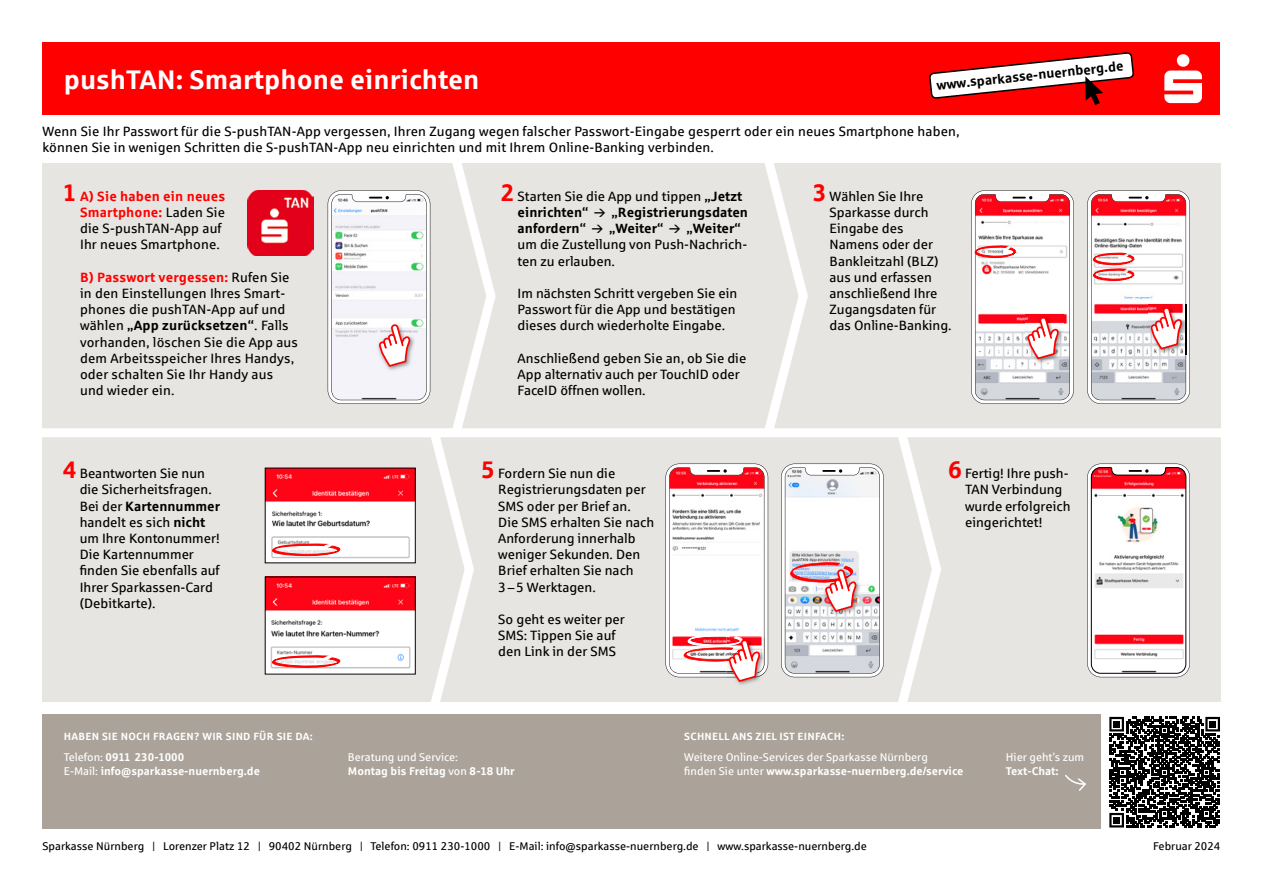
<style>
.page{position:relative;width:1263px;height:893px;background:#fff}
.page>*{position:absolute;margin:0;border:0;box-sizing:border-box;transform-origin:0 0}
.t1{font:700 27px "Sparkasse Rg";color:#fff}
.t2{font:13.5px/16.2px "Sparkasse Rg";color:#000}
.t3{font:700 13.5px "Sparkasse Rg";color:#000}
.t4{font:11.25px "Sparkasse Rg";color:#000}
.t5{font:700 11.25px/13.5px "Sparkasse Rg";color:#fff}
.t6{font:11.25px/13.5px "Sparkasse Rg";color:#fff}
.t7{font:700 10.5px "Sparkasse Rg";letter-spacing:.025em;color:#fff}
.s1{font-weight:700;font-size:24px;color:#f00}
.s2{font-weight:700;color:#f00}
.s3{font-weight:700}
.s4{font-weight:400}
</style>
<div class="page">
<div style="left:43px;top:164px;width:1178px;height:538px;background:#e7e5e1"></div>
<div style="left:28px;top:428px;width:1207px;height:9px;background:#fff"></div>
<div style="left:43px;top:43px;width:1177px;height:72px;background:#f00"></div>
<svg style="left:1087px;top:464px;width:103px;height:213px;background:#ecd2d3"></svg>
<img style="left:738px;top:683px;width:10px;height:2px">
<svg style="left:665px;top:464px;width:103px;height:219px;background:#f1d5d7"></svg>
<svg style="left:781px;top:464px;width:103px;height:213px;background:#e4dee1"></svg>
<svg style="left:971px;top:190px;width:103px;height:214px;background:#ebcccf"></svg>
<svg style="left:1087px;top:190px;width:103px;height:214px;background:#e6c7ca"></svg>
<svg style="left:758px;top:163px;width:54px;height:265px"></svg>
<svg style="left:898px;top:437px;width:43px;height:265px"></svg>
<svg style="left:270px;top:163px;width:230px;height:539px"></svg>
<img style="left:248px;top:190px;width:65px;height:65px">
<svg style="left:1164px;top:54px;width:38px;height:49px"></svg>
<svg style="left:930px;top:53px;width:203px;height:52px"></svg>
<div style="left:43px;top:714px;width:1058px;height:115px;background:#aba399"></div>
<svg style="left:1109px;top:717px;width:111px;height:110px"></svg>
<div style="left:1113px;top:721px;width:7px;height:6px;background:#000"></div>
<div style="left:1209px;top:721px;width:7px;height:6px;background:#000"></div>
<div style="left:1113px;top:817px;width:7px;height:6px;background:#000"></div>
<svg style="left:1065px;top:775px;width:21px;height:16px"></svg>
<h1 class="t1" style="left:64px;top:62px;width:417px">pushTAN: Smartphone einrichten</h1>
<p class="t3" style="left:936px;top:77px;width:189px;rotate:-6deg">www.sparkasse-nuernberg.de</p>
<p class="t2" style="left:43px;top:123px;width:918px">Wenn Sie Ihr Passwort für die S-pushTAN-App vergessen, Ihren Zugang wegen falscher Passwort-Eingabe gesperrt oder ein neues Smartphone haben, können Sie in wenigen Schritten die S-pushTAN-App neu einrichten und mit Ihrem Online-Banking verbinden.</p>
<p class="t2" style="left:80px;top:188px;width:147px;text-indent:-17px"><span class="s1">1</span> <span class="s2">A) Sie haben ein neues<br>Smartphone:</span> Laden Sie die S-pushTAN-App auf<br>Ihr neues Smartphone.</p>
<p class="t2" style="left:80px;top:269px;width:219px"><span class="s2">B) Passwort vergessen:</span> Rufen Sie in den Einstellungen Ihres Smart&shy;phones die pushTAN-App auf und wählen <span class="s3">„App zurücksetzen“</span>. Falls vorhanden, löschen Sie die App aus dem Arbeitsspeicher Ihres Handys, oder schalten Sie Ihr Handy aus und wieder ein.</p>
<p class="t2" style="left:518px;top:188px;width:226px;text-indent:-17px"><span class="s1">2</span> Starten Sie die App und tippen <span class="s3">„Jetzt einrichten“</span></p>
<p class="t3" style="left:612px;top:204px;width:138px">„Registrierungsdaten</p>
<p class="t3" style="left:518px;top:220px;width:70px">anfordern“</p>
<p class="t3" style="left:609px;top:220px;width:56px">„Weiter“</p>
<p class="t3" style="left:686px;top:220px;width:56px">„Weiter“</p>
<p class="t2" style="left:518px;top:236px;width:231px">um die Zustellung von Push-Nachrich&shy;ten zu erlauben.</p>
<p class="t2" style="left:518px;top:285px;width:221px">Im nächsten Schritt vergeben Sie ein<br>Passwort für die App und bestätigen dieses durch wiederholte Eingabe.</p>
<p class="t2" style="left:518px;top:350px;width:230px">Anschließend geben Sie an, ob Sie die<br>App alternativ auch per TouchID oder<br>FaceID öffnen wollen.</p>
<p class="t2" style="left:80px;top:465px;width:142px;text-indent:-17px"><span class="s1">4</span> Beantworten Sie nun die Sicherheitsfragen.<br>Bei der <span class="s3">Kartennummer </span>handelt es sich <span class="s3">nicht </span>um Ihre Kontonummer!<br>Die Kartennummer finden Sie ebenfalls auf<br>Ihrer Sparkassen-Card (Debitkarte).</p>
<p class="t2" style="left:498px;top:465px;width:158px;text-indent:-17px"><span class="s1">5</span> Fordern Sie nun die<br>Regis trierungsdaten per<br>SMS oder per Brief an.<br>Die SMS erhalten Sie nach<br>Anforderung innerhalb weniger Sekunden. Den<br>Brief erhalten Sie nach<br>3 – 5 Werktagen.</p>
<p class="t2" style="left:498px;top:611px;width:128px">So geht es weiter per<br>SMS: Tippen Sie auf den Link in der SMS</p>
<p class="t2" style="left:829px;top:188px;width:124px;text-indent:-17px"><span class="s1">3</span> Wählen Sie Ihre<br>Sparkasse durch<br>Eingabe des<br>Namens oder der<br>Bankleitzahl (BLZ) aus und erfassen anschließend Ihre<br>Zugangsdaten für das Online-Banking.</p>
<p class="t2" style="left:965px;top:465px;width:107px;text-indent:-17px"><span class="s1">6</span> Fertig! Ihre push-<br>TAN Verbindung wurde erfolgreich eingerichtet!</p>
<p class="t7" style="left:64px;top:730px;width:251px">HABEN SIE NOCH FRAGEN? WIR SIND FÜR SIE DA:</p>
<p class="t5" style="left:64px;top:750px;width:198px"><span class="s4">Telefon:</span> 0911 230-1000<br><span class="s4">E-Mail:</span> info@sparkasse-nuernberg.de</p>
<p class="t6" style="left:684px;top:750px;width:281px">Weitere Online-Services der Sparkasse Nürnberg<br>finden Sie unter <span class="s3">www.sparkasse-nuernberg.de/service</span></p>
<p class="t6" style="left:1006px;top:750px;width:80px">Hier geht’s zum</p>
<p class="t7" style="left:684px;top:730px;width:161px">SCHNELL ANS ZIEL IST EINFACH:</p>
<p class="t5" style="left:348px;top:750px;width:168px"><span class="s4">Beratung und Service:<br></span>Montag bis Freitag <span class="s4">von</span> 8-18 Uhr</p>
<p class="t5" style="left:1006px;top:764px;width:54px">Text-Chat:</p>
<p class="t4" style="left:43px;top:840px;width:826px">Sparkasse Nürnberg | Lorenzer Platz 12 | 90402 Nürnberg | Telefon: 0911 230-1000 | E-Mail: info@sparkasse-nuernberg.de | www.sparkasse-nuernberg.de</p>
<p class="t4" style="left:1153px;top:840px;width:69px">Februar 2024</p>
</div>
